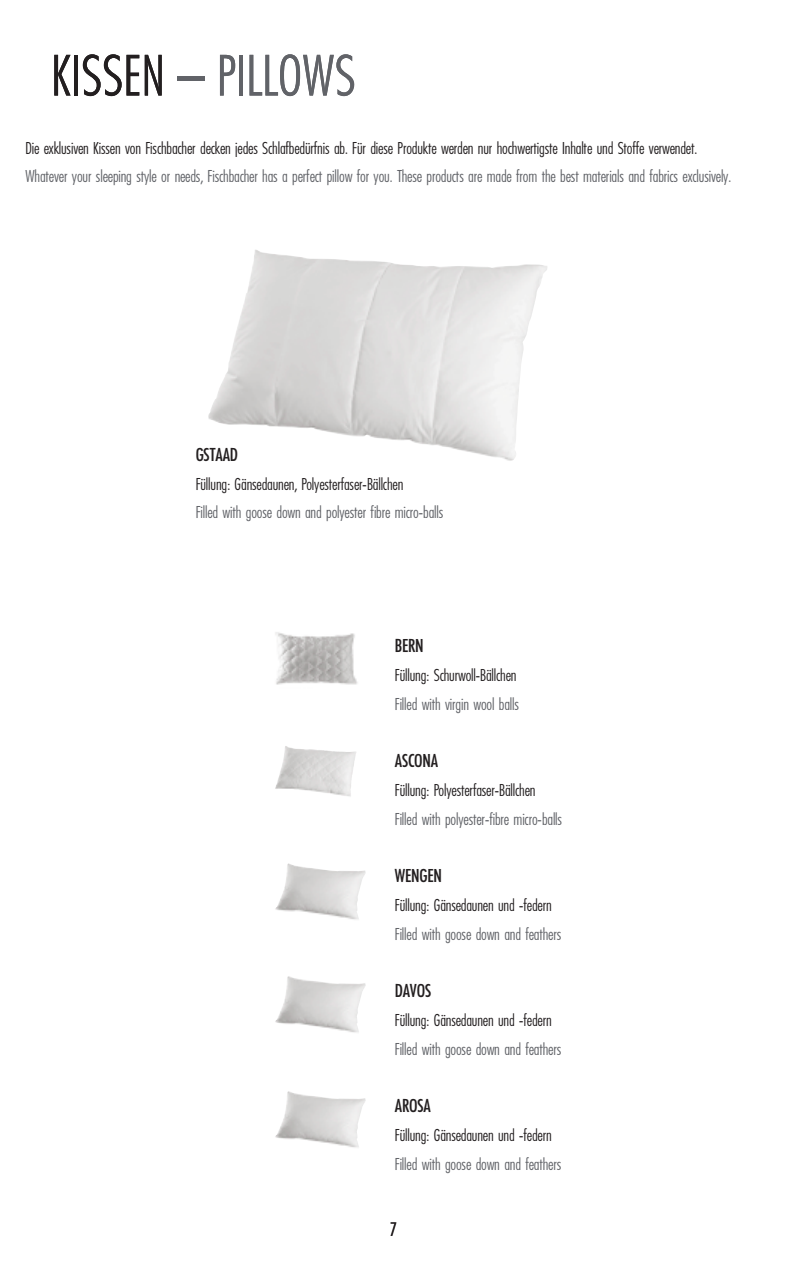
<style>
.page{position:relative;width:787px;height:1263px;background:#fff}
.page>*{position:absolute;margin:0;border:0;box-sizing:border-box;transform-origin:0 0}
.t1{font:300 condensed 54px "Futura";color:#616368}
.t2{font:500 condensed 18px "FU24";color:#231f20}
.t3{font:300 condensed 18px "Futura";color:#231f20}
.t4{font:300 condensed 16.5px "FU24";color:#616368}
.t5{font:300 condensed 16.5px "FU24";color:#231f20}
.s1{color:#231f20}
</style>
<div class="page">
<img style="left:208px;top:250px;width:339px;height:211px">
<img style="left:358px;top:870px;width:8px;height:24px">
<img style="left:358px;top:983px;width:8px;height:23px">
<img style="left:358px;top:1098px;width:8px;height:23px">
<img style="left:275px;top:632px;width:83px;height:53px">
<img style="left:286px;top:746px;width:70px;height:51px">
<h1 class="t1" style="left:51px;top:44px;width:306px"><span class="s1">KISSEN</span> – PILLOWS</h1>
<p class="t5" style="left:26px;top:138px;width:673px">Die exklusiven Kissen von Fischbacher decken jedes Schlafbedürfnis ab. Für diese Produkte werden nur hochwertigste Inhalte und Stoffe verwendet.</p>
<p class="t4" style="left:26px;top:166px;width:707px">Whatever your sleeping style or needs, Fischbacher has a perfect pillow for you. These products are made from the best materials and fabrics exclusively.</p>
<p class="t2" style="left:196px;top:444px;width:44px">GSTAAD</p>
<p class="t5" style="left:196px;top:474px;width:209px">Füllung: Gänsedaunen, Polyesterfaser-Bällchen</p>
<p class="t4" style="left:196px;top:503px;width:249px">Filled with goose down and polyester fibre micro-balls</p>
<p class="t2" style="left:395px;top:636px;width:30px">BERN</p>
<p class="t5" style="left:395px;top:666px;width:123px">Füllung: Schurwoll-Bällchen</p>
<p class="t4" style="left:395px;top:694px;width:125px">Filled with virgin wool balls</p>
<p class="t2" style="left:395px;top:751px;width:44px">ASCONA</p>
<p class="t5" style="left:395px;top:781px;width:142px">Füllung: Polyesterfaser-Bällchen</p>
<p class="t4" style="left:395px;top:809px;width:169px">Filled with polyester-fibre micro-balls</p>
<p class="t2" style="left:395px;top:866px;width:48px">WENGEN</p>
<p class="t5" style="left:395px;top:896px;width:158px">Füllung: Gänsedaunen und -federn</p>
<p class="t4" style="left:395px;top:924px;width:168px">Filled with goose down and feathers</p>
<p class="t2" style="left:395px;top:981px;width:38px">DAVOS</p>
<p class="t5" style="left:395px;top:1011px;width:158px">Füllung: Gänsedaunen und -federn</p>
<p class="t4" style="left:395px;top:1039px;width:168px">Filled with goose down and feathers</p>
<p class="t2" style="left:395px;top:1096px;width:37px">AROSA</p>
<p class="t5" style="left:395px;top:1126px;width:158px">Füllung: Gänsedaunen und -federn</p>
<p class="t4" style="left:395px;top:1154px;width:168px">Filled with goose down and feathers</p>
<p class="t3" style="left:390px;top:1219px;width:9px">7</p>
</div>
